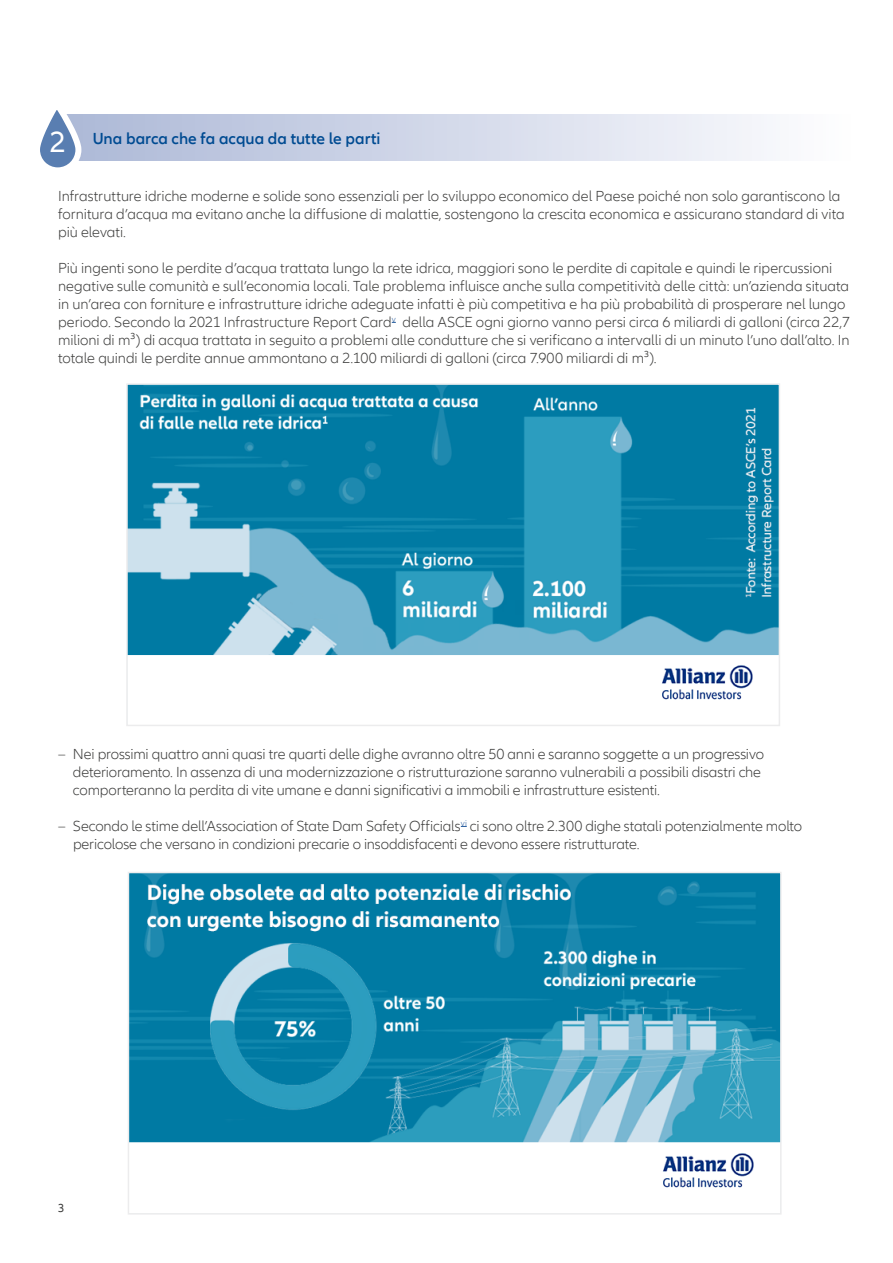
<style>
.page{position:relative;width:893px;height:1263px;background:#fff}
.page>*{position:absolute;margin:0;border:0;box-sizing:border-box;transform-origin:0 0}
.t1{font:30px "Allianz Neo";color:#fff}
.t2{font:600 16.5px "Allianz Neo";color:#004b92}
.t3{font:300 15px/18px "Allianz Neo";letter-spacing:-.005em;color:#3b3b3a}
.t4{font:12px "Allianz Neo";color:#3b3b3a}
</style>
<div class="page">
<img style="left:129px;top:386px;width:648px;height:314px">
<div style="left:126px;top:383px;width:654px;height:343px;border:2px solid #ececed"></div>
<img style="left:131px;top:875px;width:648px;height:313px">
<div style="left:128px;top:872px;width:654px;height:342px;border:2px solid #ececed"></div>
<div style="left:61px;top:114px;width:792px;height:46px;background:linear-gradient(to right,#acb8d6,#fefdff)"></div>
<svg style="left:40px;top:110px;width:41px;height:58px"></svg>
<h1 class="t1" style="left:50px;top:125px;width:18px">2</h1>
<p class="t2" style="left:93px;top:129px;width:289px">Una barca che fa acqua da tutte le parti</p>
<p class="t3" style="left:58px;top:187px;width:788px">Infrastrutture idriche moderne e solide sono essenziali per lo sviluppo economico del Paese poiché non solo garantiscono la fornitura d’acqua ma evitano anche la diffusione di malattie, sostengono la crescita economica e assicurano standard di vita più elevati.</p>
<p class="t3" style="left:58px;top:259px;width:794px">Più ingenti sono le perdite d’acqua trattata lungo la rete idrica, maggiori sono le perdite di capitale e quindi le ripercussioni negative sulle comunità e sull’economia locali. Tale problema influisce anche sulla competitività delle città: un’azienda situata in un’area con forniture e infrastrutture idriche adeguate infatti è più competitiva e ha più probabilità di prosperare nel lungo periodo. Secondo la 2021 Infrastructure Report Card<sup>v</sup> della ASCE ogni giorno vanno persi circa 6 miliardi di galloni (circa 22,7 milioni di m³) di acqua trattata in seguito a problemi alle condutture che si verificano a intervalli di un minuto l’uno dall’alto. In totale quindi le perdite annue ammontano a 2.100 miliardi di galloni (circa 7.900 miliardi di m³).</p>
<p class="t3" style="left:73px;top:745px;width:692px;text-indent:-15px">– Nei prossimi quattro anni quasi tre quarti delle dighe avranno oltre 50 anni e saranno soggette a un progressivo deterioramento. In assenza di una modernizzazione o ristrutturazione saranno vulnerabili a possibili disastri che comporteranno la perdita di vite umane e danni significativi a immobili e infrastrutture esistenti.</p>
<p class="t3" style="left:73px;top:817px;width:731px;text-indent:-15px">– Secondo le stime dell’Association of State Dam Safety Officials<sup>vi</sup> ci sono oltre 2.300 dighe statali potenzialmente molto pericolose che versano in condizioni precarie o insoddisfacenti e devono essere ristrutturate.</p>
<p class="t4" style="left:58px;top:1201px;width:8px">3</p>
</div>
